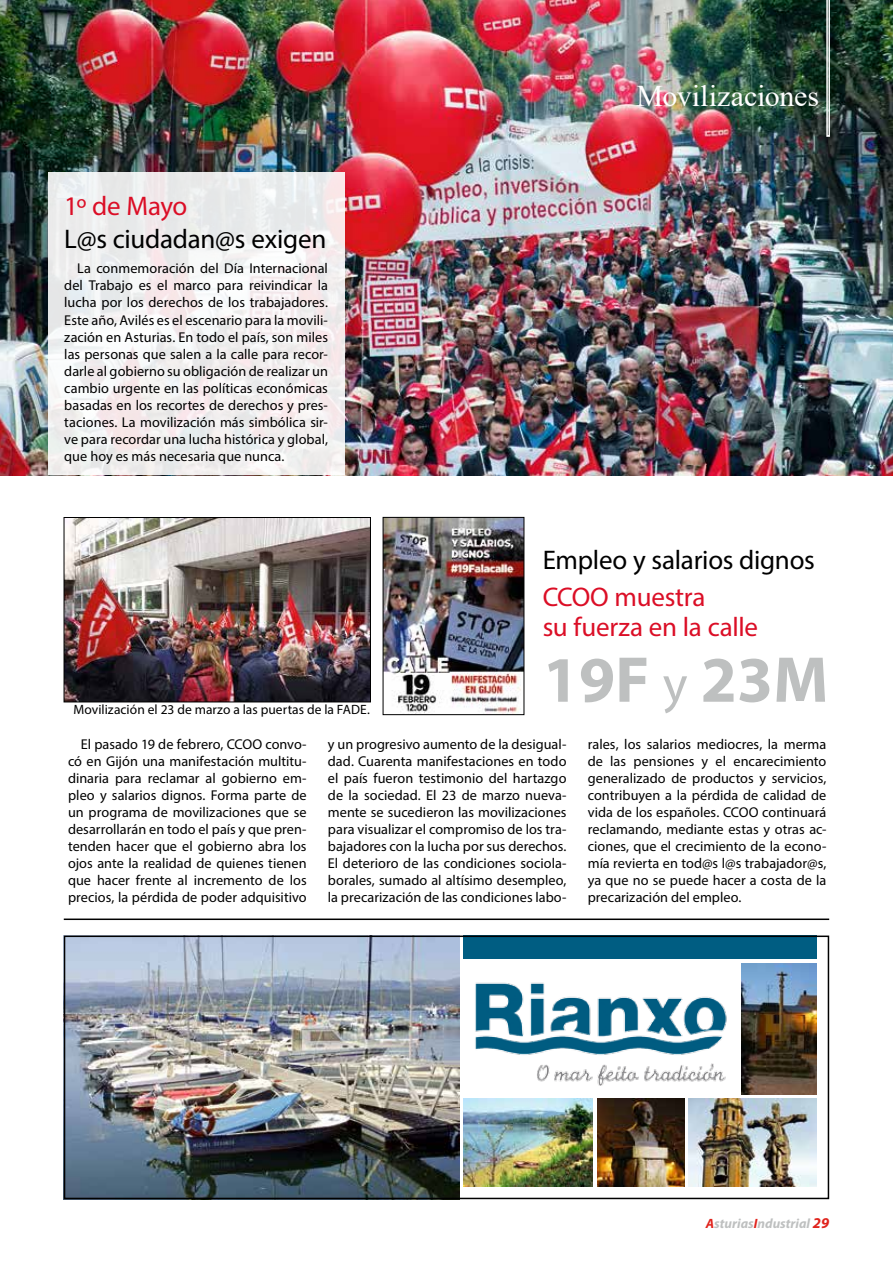
<style>
.page{position:relative;width:893px;height:1263px;background:#fff}
.page>*{position:absolute;margin:0;border:0;box-sizing:border-box;transform-origin:0 0}
.t1{font:700 65.25px "Myriad Pro";color:#bec0c0}
.t2{font:30px "Times New Roman";color:#fff}
.t3{font:27px "Myriad Pro";letter-spacing:-.01em;color:#000}
.t4{font:27px/30px "Myriad Pro";letter-spacing:-.01em;color:#db0e26}
.t5{font:14.25px/17.1px "Myriad Pro";letter-spacing:.005em;color:#000;text-align:justify}
.t6{font:13.5px "Myriad Pro";letter-spacing:.005em;color:#000}
.t7{font:italic 700 13.5px "Myriad Pro";color:#bec0c0}
.s1{font-weight:400;font-size:52.5px}
.s2{color:#e0231c}
.s3{font-size:15px;color:#e0231c}
</style>
<div class="page">
<hr style="left:64px;top:918px;width:765px;height:2px;background:#000">
<img style="left:0;top:0;width:893px;height:475px">
<svg style="left:826px;top:0;width:4px;height:137px"></svg>
<svg style="left:48px;top:172px;width:296px;height:303px;fill:#f2edee"></svg>
<img style="left:66px;top:519px;width:303px;height:181px">
<div style="left:64px;top:517px;width:307px;height:185px;border:1px solid #000"></div>
<img style="left:385px;top:519px;width:137px;height:194px">
<div style="left:383px;top:517px;width:141px;height:198px;border:1px solid #000"></div>
<img style="left:475px;top:982px;width:252px;height:103px">
<img style="left:67px;top:938px;width:392px;height:258px">
<img style="left:742px;top:963px;width:74px;height:132px">
<img style="left:463px;top:1099px;width:130px;height:87px">
<img style="left:597px;top:1098px;width:88px;height:89px">
<img style="left:689px;top:1099px;width:127px;height:88px">
<div style="left:463px;top:935px;width:353px;height:24px;background:#005d82"></div>
<div style="left:64px;top:935px;width:765px;height:264px;border:2px solid #000"></div>
<h3 class="t4" style="left:64px;top:191px;width:125px">1º de Mayo</h3>
<h3 class="t3" style="left:64px;top:222px;width:264px">L@s ciudadan@s exigen</h3>
<p class="t5" style="left:64px;top:260px;width:265px;text-indent:13px">La conmemoración del Día Internacional del Trabajo es el marco para reivindicar la lucha por los derechos de los trabajadores.<br>Este año, Avilés es el escenario para la movili&shy;zación en Asturias. En todo el país, son miles las personas que salen a la calle para recor&shy;darle al gobierno su obligación de realizar un cambio urgente en las políticas económicas basadas en los recortes de derechos y pres&shy;taciones. La movilización más simbólica sir&shy;ve para recordar una lucha histórica y global, que hoy es más necesaria que nunca.</p>
<p class="t6" style="left:73px;top:701px;width:298px">Movilización el 23 de marzo a las puertas de la FADE.</p>
<h2 class="t2" style="left:636px;top:75px;width:184px">Movilizaciones</h2>
<h3 class="t3" style="left:543px;top:544px;width:274px">Empleo y salarios dignos</h3>
<h3 class="t4" style="left:543px;top:581px;width:217px">CCOO muestra<br>su fuerza en la calle</h3>
<h1 class="t1" style="left:543px;top:637px;width:287px">19F <span class="s1">y</span> 23M</h1>
<p class="t5" style="left:68px;top:735px;width:240px;text-indent:13px">El pasado 19 de febrero, CCOO convo&shy;có en Gijón una manifestación multitu&shy;dinaria para reclamar al gobierno em&shy;pleo y salarios dignos. Forma parte de un programa de movilizaciones que se desarrollarán en todo el país y que pren&shy;tenden hacer que el gobierno abra los ojos ante la realidad de quienes tienen que hacer frente al incremento de los precios, la pérdida de poder adquisitivo</p>
<p class="t5" style="left:328px;top:735px;width:240px">y un progresivo aumento de la desigual&shy;dad. Cuarenta manifestaciones en todo el país fueron testimonio del hartazgo de la sociedad. El 23 de marzo nueva&shy;mente se sucedieron las movilizaciones para visualizar el compromiso de los tra&shy;bajadores con la lucha por sus derechos.<br>El deterioro de las condiciones sociola&shy;borales, sumado al altísimo desempleo, la precarización de las condiciones labo-</p>
<p class="t5" style="left:588px;top:735px;width:240px">rales, los salarios mediocres, la merma de las pensiones y el encarecimiento generalizado de productos y servicios, contribuyen a la pérdida de calidad de vida de los españoles. CCOO continuará reclamando, mediante estas y otras ac&shy;ciones, que el crecimiento de la econo&shy;mía revierta en tod@s l@s trabajador@s, ya que no se puede hacer a costa de la precarización del empleo.</p>
<p class="t7" style="left:706px;top:1215px;width:125px"><span class="s2">A</span>sturias<span class="s2">I</span>ndustrial <span class="s3">29</span></p>
</div>
